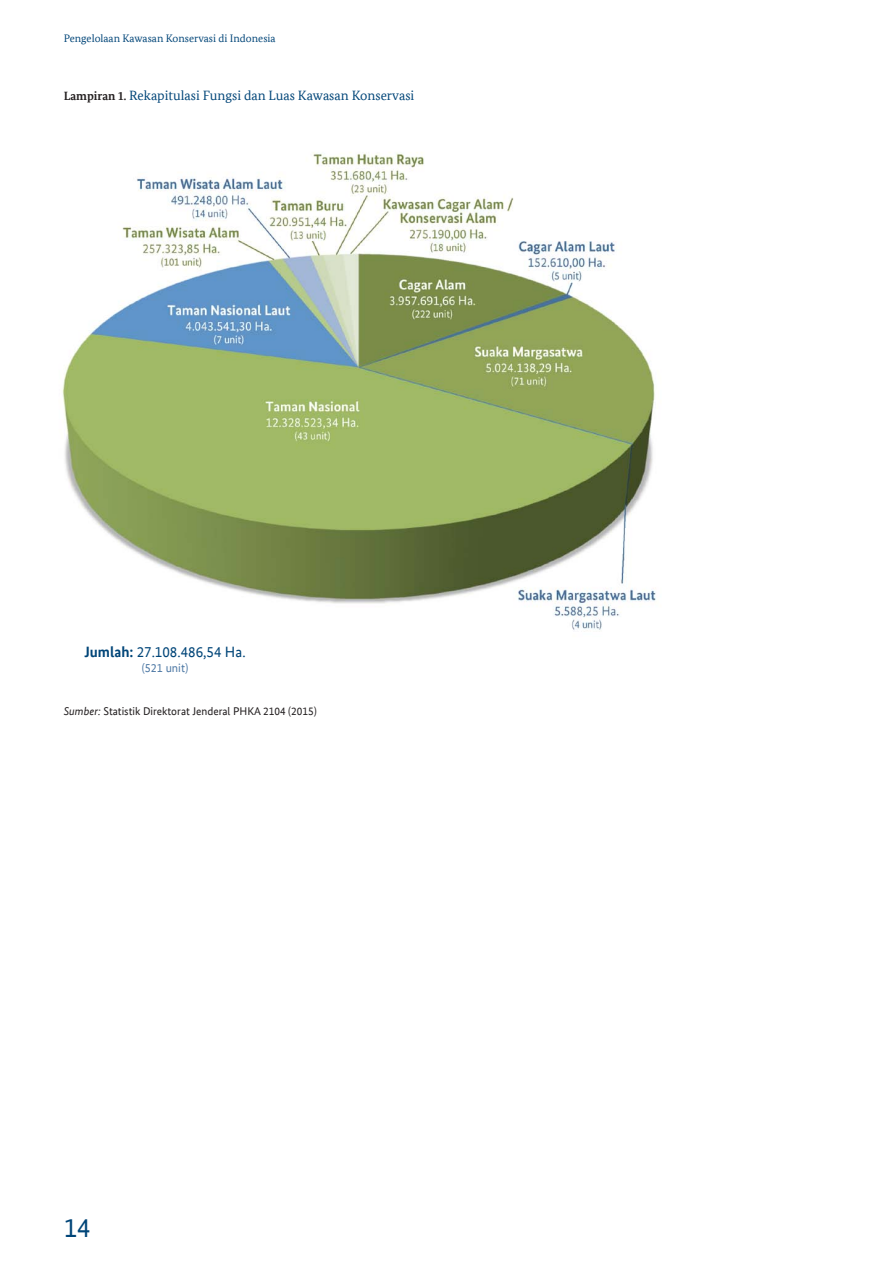
<style>
.page{position:relative;width:893px;height:1263px;background:#fff}
.page>*{position:absolute;margin:0;border:0;box-sizing:border-box;transform-origin:0 0}
.t1{font:27px "Bundes Sans Office";color:#004578}
.t2{font:15px "Bundes Sans Office";color:#004578}
.t3{font:13.5px "Bundes Serif Office";color:#004578}
.t4{font:12px "Bundes Sans Office";color:#4e79a5}
.t5{font:11.25px "Bundes Sans Office";color:#231f20}
.t6{font:10.8px "Bundes Serif Office";color:#004578}
.s1{font-weight:700;font-size:12px;color:#231f20}
.s2{font-weight:700}
.s3{font-style:italic}
</style>
<div class="page">
<img style="left:62px;top:152px;width:594px;height:478px">
<p class="t6" style="left:64px;top:33px;width:213px">Pengelolaan Kawasan Konservasi di Indonesia</p>
<p class="t3" style="left:64px;top:87px;width:352px"><span class="s1">Lampiran 1.</span> Rekapitulasi Fungsi dan Luas Kawasan Konservasi</p>
<p class="t2" style="left:84px;top:644px;width:163px"><span class="s2">Jumlah:</span> 27.108.486,54 Ha.</p>
<p class="t4" style="left:142px;top:661px;width:48px">(521 unit)</p>
<p class="t5" style="left:64px;top:705px;width:254px"><span class="s3">Sumber:</span> Statistik Direktorat Jenderal PHKA 2104 (2015)</p>
<h1 class="t1" style="left:64px;top:1212px;width:28px">14</h1>
</div>
